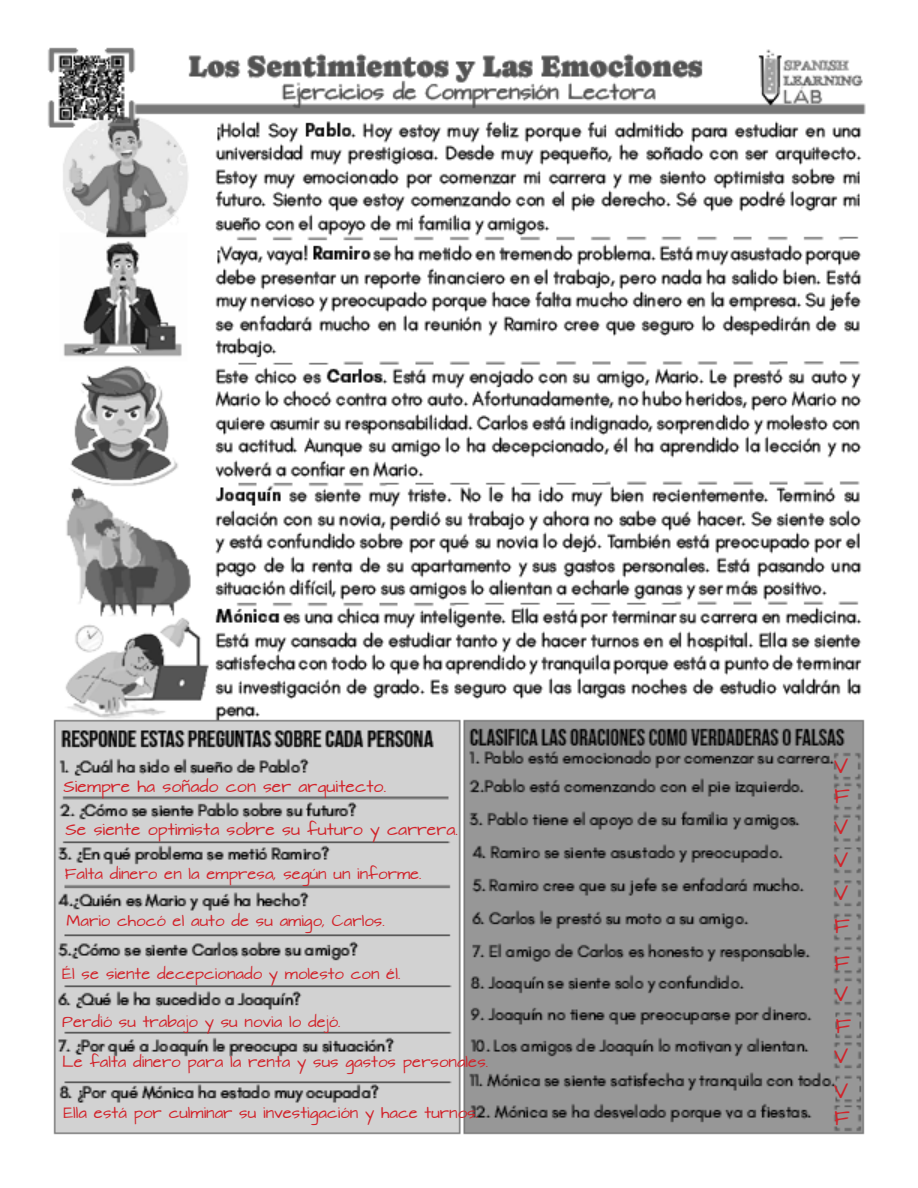
<style>
.page{position:relative;width:918px;height:1188px;background:#fff}
.page>*{position:absolute;margin:0;border:0;box-sizing:border-box;transform-origin:0 0}
.t1{font:18px "Architects Daughter";color:#d1232a}
.t2{font:14.25px "Architects Daughter";color:#d1232a}
.t3{font:13.5px "Architects Daughter";color:#d1232a}
</style>
<div class="page">
<img style="left:47px;top:47px;width:819px;height:1088px">
<p class="t2" style="left:63px;top:779px;width:324px">Siempre ha soñado con ser arquitecto.</p>
<p class="t2" style="left:65px;top:822px;width:394px">Se siente optimista sobre su futuro y carrera.</p>
<p class="t3" style="left:65px;top:866px;width:358px">Falta dinero en la empresa, según un informe.</p>
<p class="t3" style="left:67px;top:914px;width:320px">Mario chocó el auto de su amigo, Carlos.</p>
<p class="t3" style="left:62px;top:967px;width:340px">Él se siente decepcionado y molesto con él.</p>
<p class="t3" style="left:62px;top:1014px;width:280px">Perdió su trabajo y su novia lo dejó.</p>
<p class="t3" style="left:62px;top:1054px;width:427px">Le falta dinero para la renta y sus gastos personales.</p>
<p class="t3" style="left:63px;top:1105px;width:416px">Ella está por culminar su investigación y hace turnos.</p>
<p class="t1" style="left:834px;top:756px;width:16px">V</p>
<p class="t1" style="left:834px;top:787px;width:17px">F</p>
<p class="t1" style="left:834px;top:817px;width:16px">V</p>
<p class="t1" style="left:834px;top:850px;width:16px">V</p>
<p class="t1" style="left:834px;top:883px;width:16px">V</p>
<p class="t1" style="left:834px;top:916px;width:17px">F</p>
<p class="t1" style="left:834px;top:953px;width:17px">F</p>
<p class="t1" style="left:834px;top:985px;width:16px">V</p>
<p class="t1" style="left:836px;top:1016px;width:17px">F</p>
<p class="t1" style="left:834px;top:1046px;width:16px">V</p>
<p class="t1" style="left:834px;top:1081px;width:16px">V</p>
<p class="t1" style="left:834px;top:1108px;width:17px">F</p>
</div>
